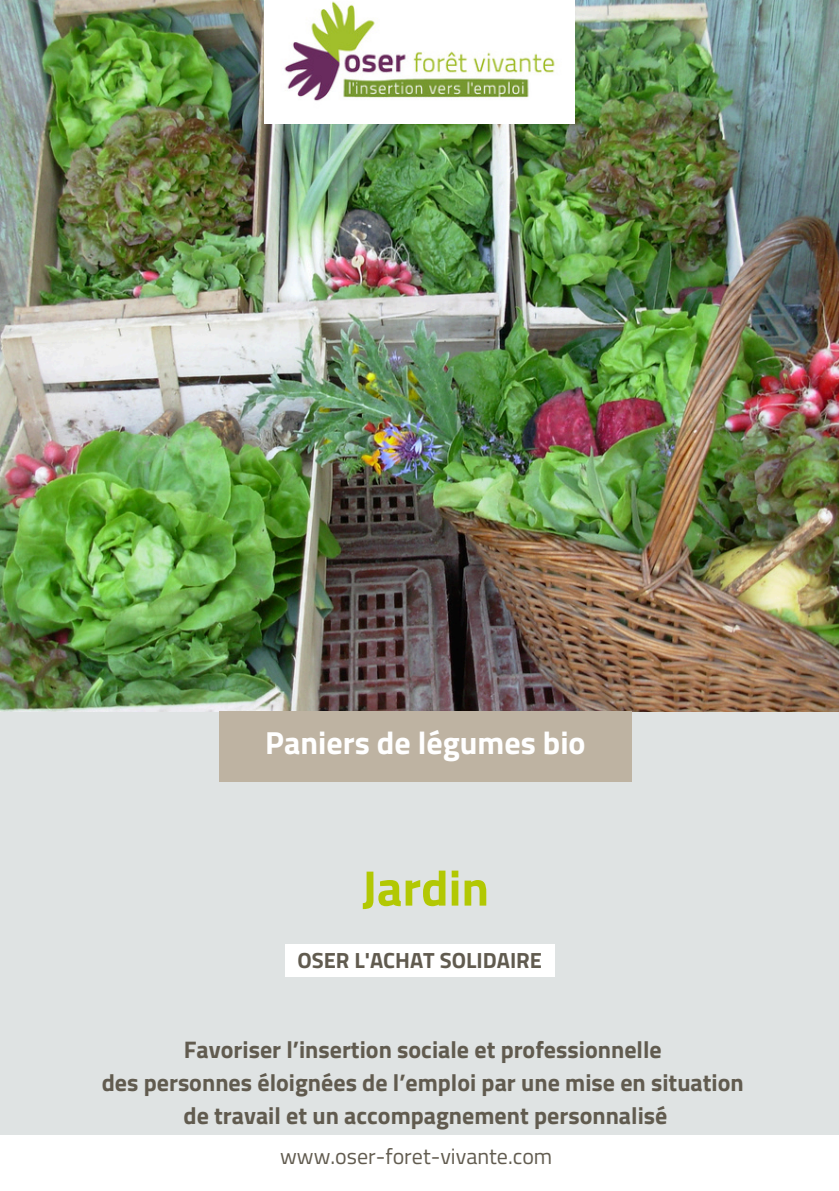
<style>
.page{position:relative;width:839px;height:1191px;background:#fff}
.page>*{position:absolute;margin:0;border:0;box-sizing:border-box;transform-origin:0 0}
.t1{font:700 50px "Titillium Web";color:#b2c803}
.t2{font:700 32px "Titillium Web";color:#fff}
.t3{font:700 24px/33px "Titillium Web";color:#615b4f;text-align:center}
.t4{font:22px "Titillium Web";color:#615b4f}
.t5{font:700 22px "Titillium Web";color:#615b4f}
</style>
<div class="page">
<div style="left:0;top:711px;width:838px;height:423px;background:#dfe3e3"></div>
<img style="left:0;top:0;width:838px;height:711px">
<img style="left:264px;top:0;width:310px;height:124px">
<div style="left:219px;top:712px;width:412px;height:70px;background:#beb3a2"></div>
<div style="left:285px;top:944px;width:269px;height:32px;background:#fff"></div>
<p class="t2" style="left:265px;top:718px;width:322px">Paniers de légumes bio</p>
<h3 class="t1" style="left:362px;top:849px;width:129px">Jardin</h3>
<h4 class="t5" style="left:297px;top:943px;width:246px">OSER L'ACHAT SOLIDAIRE</h4>
<h2 class="t3" style="left:102px;top:1032px;width:643px">Favoriser l’insertion sociale et professionnelle<br>des personnes éloignées de l’emploi par une mise en situation de travail et un accompagnement personnalisé</h2>
<h1 class="t4" style="left:280px;top:1139px;width:274px">www.oser-foret-vivante.com</h1>
</div>
